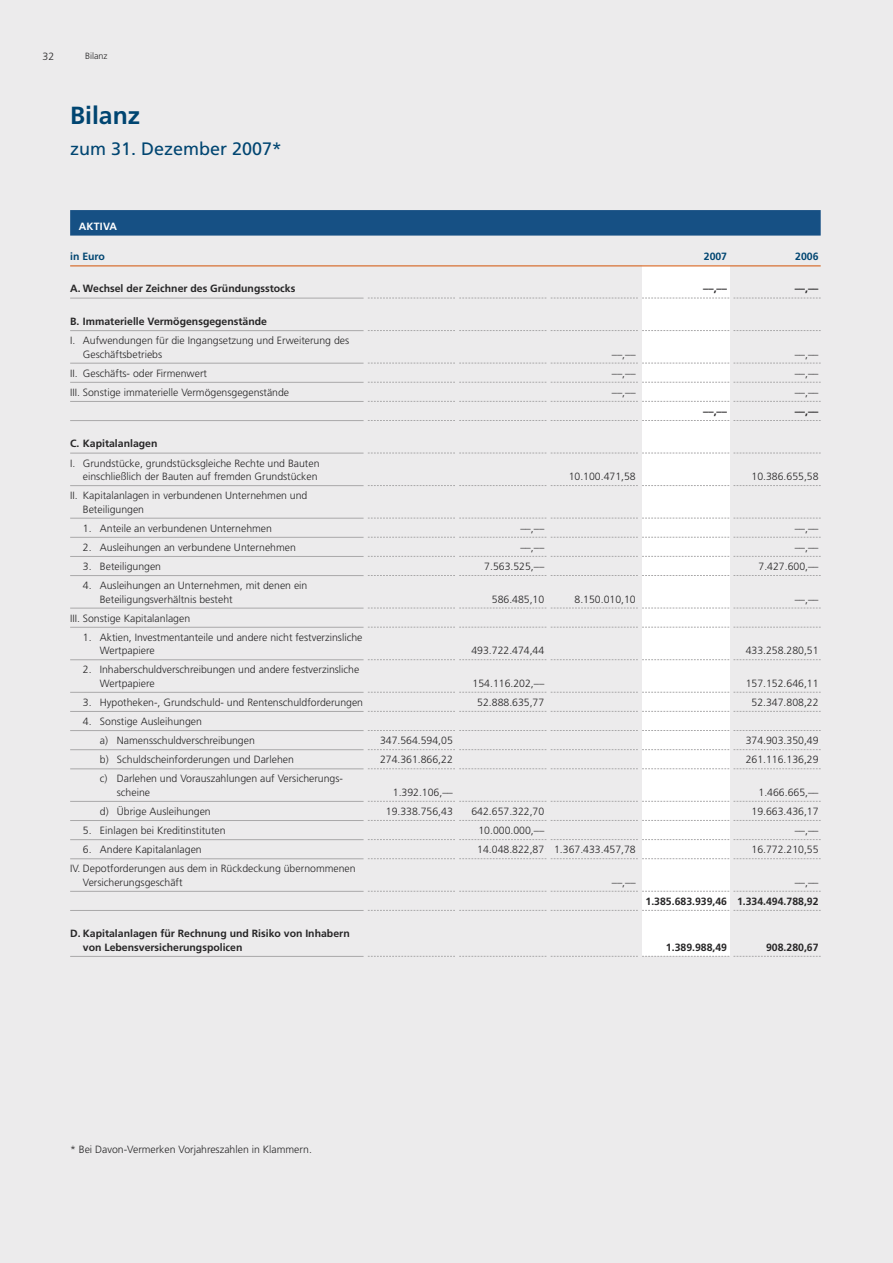
<style>
.page{position:relative;width:893px;height:1263px;background:#ecebec}
.page>*{position:absolute;margin:0;border:0;box-sizing:border-box;transform-origin:0 0}
.t1{font:700 24.75px "Frutiger LT";color:#004571}
.t2{font:18px "Frutiger LT";color:#004571}
.t3{font:300 10.5px/13.4px "Frutiger LT";color:#272627}
.t4{font:700 10.5px/13.4px "Frutiger LT";color:#272627}
.t5{font:700 10.5px "Frutiger LT";color:#004571}
.t6{font:700 10.5px "Frutiger LT";letter-spacing:.025em;color:#fff}
.t7{font:300 9px "Frutiger LT";color:#272627}
</style>
<div class="page">
<div style="left:642px;top:266px;width:87px;height:690px;background:#fff"></div>
<hr style="left:70px;top:265px;width:751px;height:1px;background:#d76c2c">
<hr style="left:70px;top:298px;width:294px;height:1px;background:#a9a8a9">
<hr style="left:70px;top:330px;width:294px;height:1px;background:#a9a8a9">
<hr style="left:70px;top:363px;width:294px;height:1px;background:#a9a8a9">
<hr style="left:70px;top:382px;width:294px;height:1px;background:#a9a8a9">
<hr style="left:70px;top:401px;width:294px;height:1px;background:#a9a8a9">
<hr style="left:70px;top:420px;width:294px;height:1px;background:#a9a8a9">
<hr style="left:70px;top:453px;width:294px;height:1px;background:#a9a8a9">
<hr style="left:70px;top:485px;width:294px;height:1px;background:#a9a8a9">
<hr style="left:70px;top:518px;width:294px;height:1px;background:#a9a8a9">
<hr style="left:70px;top:537px;width:294px;height:1px;background:#a9a8a9">
<hr style="left:70px;top:556px;width:294px;height:1px;background:#a9a8a9">
<hr style="left:70px;top:575px;width:294px;height:1px;background:#a9a8a9">
<hr style="left:70px;top:608px;width:294px;height:1px;background:#a9a8a9">
<hr style="left:70px;top:627px;width:294px;height:1px;background:#a9a8a9">
<hr style="left:70px;top:659px;width:294px;height:1px;background:#a9a8a9">
<hr style="left:70px;top:692px;width:294px;height:1px;background:#a9a8a9">
<hr style="left:70px;top:711px;width:294px;height:1px;background:#a9a8a9">
<hr style="left:70px;top:730px;width:294px;height:1px;background:#a9a8a9">
<hr style="left:70px;top:749px;width:294px;height:1px;background:#a9a8a9">
<hr style="left:70px;top:768px;width:294px;height:1px;background:#a9a8a9">
<hr style="left:70px;top:801px;width:294px;height:1px;background:#a9a8a9">
<hr style="left:70px;top:820px;width:294px;height:1px;background:#a9a8a9">
<hr style="left:70px;top:839px;width:294px;height:1px;background:#a9a8a9">
<hr style="left:70px;top:858px;width:294px;height:1px;background:#a9a8a9">
<hr style="left:70px;top:891px;width:294px;height:1px;background:#a9a8a9">
<hr style="left:70px;top:910px;width:294px;height:1px;background:#a9a8a9">
<hr style="left:70px;top:956px;width:294px;height:1px;background:#a9a8a9">
<div style="left:70px;top:210px;width:751px;height:26px;background:#165084"></div>
<svg style="left:368px;top:298px;width:453px;height:1px"></svg>
<svg style="left:368px;top:330px;width:453px;height:1px"></svg>
<svg style="left:368px;top:363px;width:453px;height:1px"></svg>
<svg style="left:368px;top:382px;width:453px;height:1px"></svg>
<svg style="left:368px;top:401px;width:453px;height:1px"></svg>
<svg style="left:368px;top:420px;width:453px;height:1px"></svg>
<svg style="left:368px;top:453px;width:453px;height:1px"></svg>
<svg style="left:368px;top:485px;width:453px;height:1px"></svg>
<svg style="left:368px;top:518px;width:453px;height:1px"></svg>
<svg style="left:368px;top:537px;width:453px;height:1px"></svg>
<svg style="left:368px;top:556px;width:453px;height:1px"></svg>
<svg style="left:368px;top:575px;width:453px;height:1px"></svg>
<svg style="left:368px;top:608px;width:453px;height:1px"></svg>
<svg style="left:368px;top:627px;width:453px;height:1px"></svg>
<svg style="left:368px;top:659px;width:453px;height:1px"></svg>
<svg style="left:368px;top:692px;width:453px;height:1px"></svg>
<svg style="left:368px;top:711px;width:453px;height:1px"></svg>
<svg style="left:368px;top:730px;width:453px;height:1px"></svg>
<svg style="left:368px;top:749px;width:453px;height:1px"></svg>
<svg style="left:368px;top:768px;width:453px;height:1px"></svg>
<svg style="left:368px;top:801px;width:453px;height:1px"></svg>
<svg style="left:368px;top:820px;width:453px;height:1px"></svg>
<svg style="left:368px;top:839px;width:453px;height:1px"></svg>
<svg style="left:368px;top:858px;width:453px;height:1px"></svg>
<svg style="left:368px;top:891px;width:453px;height:1px"></svg>
<svg style="left:368px;top:910px;width:453px;height:1px"></svg>
<svg style="left:368px;top:956px;width:453px;height:1px"></svg>
<p class="t3" style="left:43px;top:51px;width:13px">32</p>
<p class="t7" style="left:85px;top:53px;width:24px">Bilanz</p>
<h1 class="t1" style="left:70px;top:105px;width:72px">Bilanz</h1>
<h2 class="t2" style="left:70px;top:142px;width:213px">zum 31. Dezember 2007*</h2>
<p class="t6" style="left:79px;top:223px;width:40px">AKTIVA</p>
<p class="t5" style="left:70px;top:252px;width:36px">in Euro</p>
<p class="t5" style="left:704px;top:252px;width:25px">2007</p>
<p class="t5" style="left:795px;top:252px;width:25px">2006</p>
<p class="t4" style="left:70px;top:283px;width:227px">A. Wechsel der Zeichner des Gründungsstocks</p>
<p class="t4" style="left:703px;top:283px;width:25px">––,––</p>
<p class="t4" style="left:795px;top:283px;width:25px">––,––</p>
<p class="t4" style="left:70px;top:315px;width:198px">B. Immaterielle Vermögensgegenstände</p>
<p class="t3" style="left:83px;top:335px;width:268px;text-indent:-13px">I. Aufwendungen für die Ingangsetzung und Erweiterung des<br>Geschäftsbetriebs</p>
<p class="t3" style="left:612px;top:348px;width:25px">––,––</p>
<p class="t3" style="left:795px;top:348px;width:25px">––,––</p>
<p class="t3" style="left:70px;top:367px;width:138px">II. Geschäfts- oder Firmenwert</p>
<p class="t3" style="left:612px;top:367px;width:25px">––,––</p>
<p class="t3" style="left:795px;top:367px;width:25px">––,––</p>
<p class="t3" style="left:70px;top:386px;width:221px">III. Sonstige immaterielle Vermögensgegenstände</p>
<p class="t3" style="left:612px;top:386px;width:25px">––,––</p>
<p class="t3" style="left:795px;top:386px;width:25px">––,––</p>
<p class="t4" style="left:703px;top:405px;width:25px">––,––</p>
<p class="t4" style="left:795px;top:405px;width:25px">––,––</p>
<p class="t4" style="left:70px;top:438px;width:89px">C. Kapitalanlagen</p>
<p class="t3" style="left:70px;top:457px;width:251px;text-align:right">I. Grundstücke, grundstücksgleiche Rechte und Bauten einschließlich der Bauten auf fremden Grundstücken</p>
<p class="t3" style="left:569px;top:470px;width:69px">10.100.471,58</p>
<p class="t3" style="left:752px;top:470px;width:69px">10.386.655,58</p>
<p class="t3" style="left:83px;top:490px;width:226px;text-indent:-13px">II. Kapitalanlagen in verbundenen Unternehmen und<br>Beteiligungen</p>
<p class="t3" style="left:83px;top:522px;width:191px">1. Anteile an verbundenen Unternehmen</p>
<p class="t3" style="left:520px;top:522px;width:25px">––,––</p>
<p class="t3" style="left:795px;top:522px;width:25px">––,––</p>
<p class="t3" style="left:83px;top:541px;width:215px">2. Ausleihungen an verbundene Unternehmen</p>
<p class="t3" style="left:520px;top:541px;width:25px">––,––</p>
<p class="t3" style="left:795px;top:541px;width:25px">––,––</p>
<p class="t3" style="left:83px;top:560px;width:80px">3. Beteiligungen</p>
<p class="t3" style="left:484px;top:560px;width:62px">7.563.525,––</p>
<p class="t3" style="left:758px;top:560px;width:62px">7.427.600,––</p>
<p class="t3" style="left:100px;top:580px;width:209px;text-indent:-17px">4. Ausleihungen an Unternehmen, mit denen ein<br>Beteiligungsverhältnis besteht</p>
<p class="t3" style="left:492px;top:593px;width:54px">586.485,10</p>
<p class="t3" style="left:574px;top:593px;width:63px">8.150.010,10</p>
<p class="t3" style="left:795px;top:593px;width:25px">––,––</p>
<p class="t3" style="left:70px;top:612px;width:122px">III. Sonstige Kapitalanlagen</p>
<p class="t3" style="left:100px;top:631px;width:264px;text-indent:-17px">1. Aktien, Investmentanteile und andere nicht festverzinsliche<br>Wertpapiere</p>
<p class="t3" style="left:100px;top:664px;width:261px;text-indent:-17px">2. Inhaberschuldverschreibungen und andere festverzinsliche<br>Wertpapiere</p>
<p class="t3" style="left:471px;top:645px;width:74px">493.722.474,44</p>
<p class="t3" style="left:746px;top:645px;width:74px">433.258.280,51</p>
<p class="t3" style="left:473px;top:677px;width:73px">154.116.202,––</p>
<p class="t3" style="left:746px;top:677px;width:74px">157.152.646,11</p>
<p class="t3" style="left:83px;top:696px;width:282px">3. Hypotheken-, Grundschuld- und Rentenschuldforderungen</p>
<p class="t3" style="left:477px;top:696px;width:69px">52.888.635,77</p>
<p class="t3" style="left:752px;top:696px;width:69px">52.347.808,22</p>
<p class="t3" style="left:100px;top:712px;width:156px;line-height:19.2px;text-indent:-17px">4. Sonstige Ausleihungen<br>a) Namensschuldverschreibungen</p>
<p class="t3" style="left:380px;top:735px;width:74px">347.564.594,05</p>
<p class="t3" style="left:746px;top:735px;width:74px">374.903.350,49</p>
<p class="t3" style="left:100px;top:754px;width:195px">b) Schuldscheinforderungen und Darlehen</p>
<p class="t3" style="left:380px;top:754px;width:74px">274.361.866,22</p>
<p class="t3" style="left:746px;top:754px;width:74px">261.116.136,29</p>
<p class="t3" style="left:117px;top:773px;width:228px;text-indent:-17px">c) Darlehen und Vorauszahlungen auf Versicherungs&shy;scheine</p>
<p class="t3" style="left:393px;top:786px;width:62px">1.392.106,––</p>
<p class="t3" style="left:758px;top:786px;width:62px">1.466.665,––</p>
<p class="t3" style="left:100px;top:805px;width:112px">d) Übrige Ausleihungen</p>
<p class="t3" style="left:386px;top:805px;width:69px">19.338.756,43</p>
<p class="t3" style="left:471px;top:805px;width:74px">642.657.322,70</p>
<p class="t3" style="left:752px;top:805px;width:69px">19.663.436,17</p>
<p class="t3" style="left:83px;top:824px;width:144px">5. Einlagen bei Kreditinstituten</p>
<p class="t3" style="left:478px;top:824px;width:67px">10.000.000,––</p>
<p class="t3" style="left:795px;top:824px;width:25px">––,––</p>
<p class="t3" style="left:83px;top:844px;width:120px">6. Andere Kapitalanlagen</p>
<p class="t3" style="left:477px;top:844px;width:160px">14.048.822,87 1.367.433.457,78</p>
<p class="t3" style="left:752px;top:844px;width:69px">16.772.210,55</p>
<p class="t3" style="left:83px;top:863px;width:274px;text-indent:-13px">IV. Depotforderungen aus dem in Rückdeckung übernommenen<br>Versicherungsgeschäft</p>
<p class="t3" style="left:612px;top:876px;width:25px">––,––</p>
<p class="t3" style="left:795px;top:876px;width:25px">––,––</p>
<p class="t4" style="left:646px;top:895px;width:174px">1.385.683.939,46 1.334.494.788,92</p>
<p class="t4" style="left:83px;top:928px;width:268px;text-indent:-13px">D. Kapitalanlagen für Rechnung und Risiko von Inhabern von Lebensversicherungspolicen</p>
<p class="t3" style="left:70px;top:1143px;width:243px">* Bei Davon-Vermerken Vorjahreszahlen in Klammern.</p>
<p class="t4" style="left:666px;top:941px;width:63px">1.389.988,49</p>
<p class="t4" style="left:766px;top:941px;width:54px">908.280,67</p>
</div>
